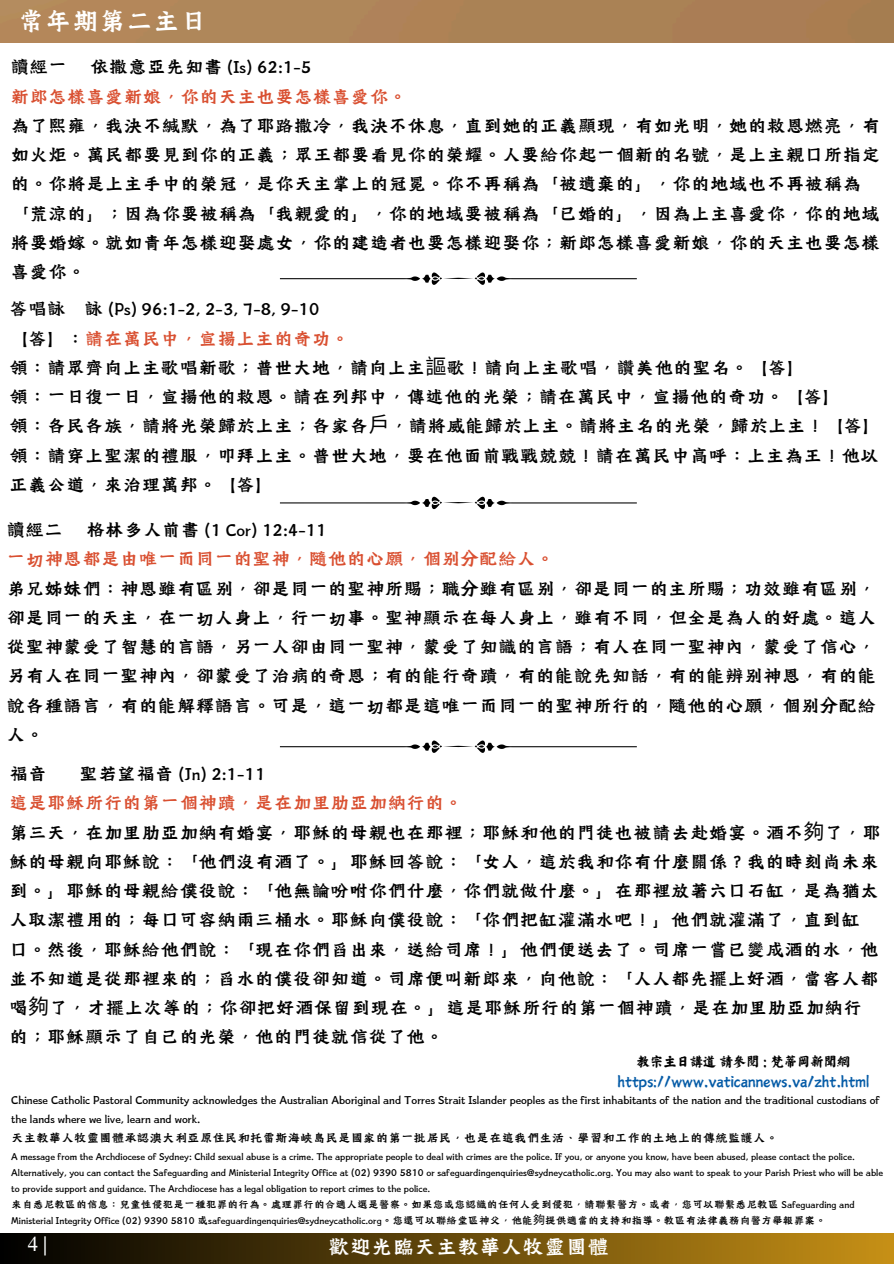
<style>
.page{position:relative;width:894px;height:1264px;background:#fff}
.page>*{position:absolute;margin:0;border:0;box-sizing:border-box;transform-origin:0 0}
.t1{font:30px "Canva Tide Kaplan HK";color:#fff}
.t2{font:24px "Canva Tide Kaplan HK";color:#fff}
.t3{font:21px/29.2px "Canva Tide Kaplan HK";color:#000}
.t4{font:20.4px "Times NRMT Pro";color:#fff}
.t5{font:14.7px/20.1px "Canva Yi Cai TC";color:#035aa6;text-align:center}
.t6{font:13.95px/19.2px "Canva Tide Kaplan HK";color:#000}
.t7{font:12px/16px "Canva Tide Kaplan HK";color:#000}
.s1{color:#d94f30}
.s2{font-family:"Noto Sans CJ Ksc"}
.s3{color:#000}
</style>
<div class="page">
<div style="left:0;top:0;width:893px;height:43px;background:#af8255"></div>
<div style="left:0;top:1233px;width:893px;height:30px;background:linear-gradient(to right,#000,#c69016)"></div>
<svg style="left:280px;top:272px;width:356px;height:13px"></svg>
<svg style="left:280px;top:497px;width:356px;height:12px"></svg>
<svg style="left:280px;top:740px;width:356px;height:13px"></svg>
<h1 class="t1" style="left:18px;top:4px;width:190px">常年期第二主日</h1>
<h3 class="t3" style="left:10px;top:52px;width:871px">讀經一 依撒意亞先知書 (Is) 62:1-5<br><span class="s1">新郎怎樣喜愛新娘，你的天主也要怎樣喜愛你。<br></span>為了熙雍，我決不緘默，為了耶路撒冷，我決不休息，直到她的正義顯現，有如光明，她的救恩燃亮，有如火炬。萬民都要見到你的正義；眾王都要看見你的榮耀。人要給你起一個新的名號，是上主親口所指定的。你將是上主手中的榮冠，是你天主掌上的冠冕。你不再稱為「被遺棄的」，你的地域也不再被稱為「荒涼的」；因為你要被稱為「我親愛的」，你的地域要被稱為「已婚的」，因為上主喜愛你，你的地域將要婚嫁。就如青年怎樣迎娶處女，你的建造者也要怎樣迎娶你；新郎怎樣喜愛新娘，你的天主也要怎樣喜愛你。</h3>
<p class="t3" style="left:9px;top:293px;width:873px">答唱詠 詠 (Ps) 96:1-2, 2-3, 7-8, 9-10<br>【答】：<span class="s1">請在萬民中，宣揚上主的奇功。<br></span>領：請眾齊向上主歌唱新歌；普世大地，請向上主<span class="s2">謳</span>歌！請向上主歌唱，讚美他的聖名。【答】<br>領：一日復一日，宣揚他的救恩。請在列邦中，傳述他的光榮；請在萬民中，宣揚他的奇功。【答】<br>領：各民各族，請將光榮歸於上主；各家各<span class="s2">戶</span>，請將威能歸於上主。請將主名的光榮，歸於上主！【答】領：請穿上聖潔的禮服，叩拜上主。普世大地，要在他面前戰戰兢兢！請在萬民中高呼：上主為王！他以正義公道，來治理萬邦。【答】</p>
<p class="t3" style="left:7px;top:514px;width:871px">讀經二 格林多人前書 (1 Cor) 12:4-11<br><span class="s1">一切神恩都是由唯一而同一的聖神，隨他的心願，個别分配給人。<br></span>弟兄姊妹們：神恩雖有區别，卻是同一的聖神所賜；職分雖有區别，卻是同一的主所賜；功效雖有區别，卻是同一的天主，在一切人身上，行一切事。聖神顯示在每人身上，雖有不同，但全是為人的好處。這人從聖神蒙受了智慧的言語，另一人卻由同一聖神，蒙受了知識的言語；有人在同一聖神內，蒙受了信心，另有人在同一聖神內，卻蒙受了治病的奇恩；有的能行奇蹟，有的能說先知話，有的能辨别神恩，有的能說各種語言，有的能解釋語言。可是，這一切都是這唯一而同一的聖神所行的，隨他的心願，個别分配給人。</p>
<h3 class="t3" style="left:9px;top:758px;width:873px;text-indent:70px">聖若望福音 (Jn) 2:1-11<br><span class="s1">這是耶穌所行的第一個神蹟，是在加里肋亞加納行的。<br></span>第三天，在加里肋亞加納有婚宴，耶穌的母親也在那裡；耶穌和他的門徒也被請去赴婚宴。酒不<span class="s2">夠</span>了，耶穌的母親向耶穌說：「他們沒有酒了。」耶穌回答說：「女人，這於我和你有什麼關係？我的時刻尚未來到。」耶穌的母親給僕役說：「他無論吩咐你們什麼，你們就做什麼。」在那裡放著六口石缸，是為猶太人取潔禮用的；每口可容納兩三桶水。耶穌向僕役說：「你們把缸灌滿水吧！」他們就灌滿了，直到缸口。然後，耶穌給他們說：「現在你們舀出來，送給司席！」他們便送去了。司席一嘗已變成酒的水，他並不知道是從那裡來的；舀水的僕役卻知道。司席便叫新郎來，向他說：「人人都先擺上好酒，當客人都喝<span class="s2">夠</span>了，才擺上次等的；你卻把好酒保留到現在。」這是耶穌所行的第一個神蹟，是在加里肋亞加納行的；耶穌顯示了自己的光榮，他的門徒就信從了他。</h3>
<h3 class="t3" style="left:9px;top:758px;width:39px">福音</h3>
<h4 class="t5" style="left:617px;top:1051px;width:253px"><span class="s3">教宗主日講道請參閱 : 梵蒂岡新聞網</span>https://www.vaticannews.va/zht.html</h4>
<p class="t6" style="left:11px;top:1089px;width:869px">Chinese Catholic Pastoral Community acknowledges the Australian Aboriginal and Torres Strait Islander peoples as the first inhabitants of the nation and the traditional custodians of the lands where we live, learn and work.<br>天主教華人牧靈團體承認澳大利亞原住民和托雷斯海峽島民是國家的第一批居民，也是在這我們生活、學習和工作的土地上的傳統監護人。</p>
<h3 class="t7" style="left:11px;top:1147px;width:873px">A message from the Archdiocese of Sydney: Child sexual abuse is a crime. The appropriate people to deal with crimes are the police. If you, or anyone you know, have been abused, please contact the police.<br>Alternatively, you can contact the Safeguarding and Ministerial Integrity Office at (02) 9390 5810 or safeguardingenquiries@sydneycatholic.org. You may also want to speak to your Parish Priest who will be able to provide support and guidance. The Archdiocese has a legal obligation to report crimes to the police.</h3>
<h4 class="t7" style="left:11px;top:1195px;width:844px">來自悉尼教區的信息：兒童性侵犯是一種犯罪的行為。處理罪行的合適人選是警察。如果您或您認識的任何人受到侵犯，請聯繫警方。或者，您可以聯繫悉尼教區 Safeguarding and<br>Ministerial Integrity Office (02) 9390 5810 或safeguardingenquiries@sydneycatholic.org。您還可以聯絡堂區神父，他能<span class="s2">夠</span>提供適當的支持和指導。教區有法律義務向警方舉報罪案。</h4>
<h3 class="t4" style="left:28px;top:1236px;width:21px">4|</h3>
<p class="t2" style="left:328px;top:1232px;width:282px">歡迎光臨天主教華人牧靈團體</p>
</div>
